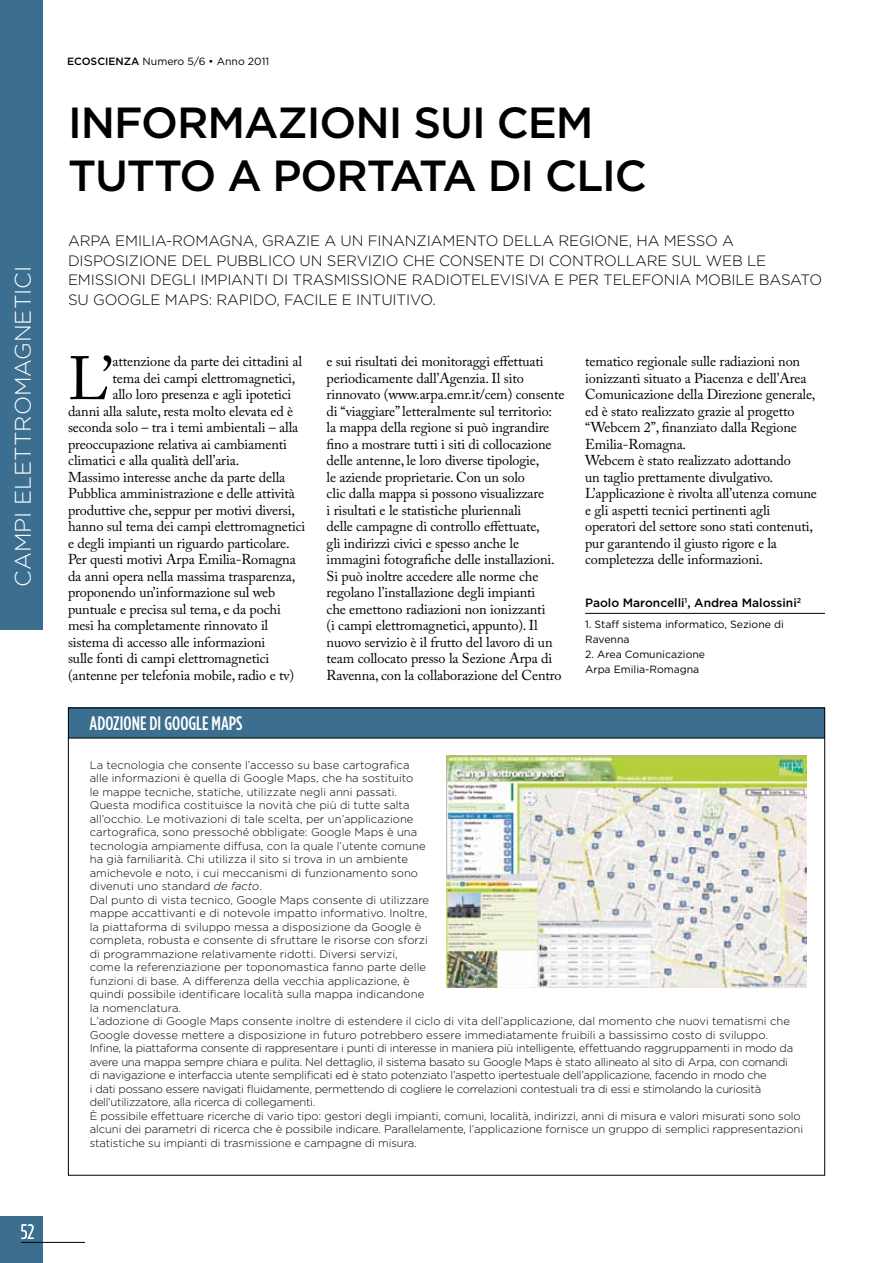
<style>
.page{position:relative;width:893px;height:1263px;background:#fff}
.page>*{position:absolute;margin:0;border:0;box-sizing:border-box;transform-origin:0 0}
.t1{font:60.6px "Adobe Caslon Pro";color:#000}
.t2{font:500 43.5px/52.5px "Gotham";letter-spacing:-.025em;color:#000}
.t3{font:300 22.5px "Gotham";color:#fff}
.t4{font:21px "Gotham Condensed";color:#fff}
.t5{font:500 19.5px "Gotham Condensed";color:#fff}
.t6{font:300 15px/19.5px "Gotham";letter-spacing:-.01em;color:#000}
.t7{font:14.25px/16.5px "Adobe Caslon Pro";letter-spacing:-.01em;color:#000}
.t8{font:500 12px "Gotham";color:#000}
.t9{font:300 11.25px/13.5px "Gotham";color:#000}
.t10{font:10.5px/15px "Gotham";color:#000}
.s1{font-weight:500}
.s2{font-family:"Gotham HTF";font-style:italic}
</style>
<div class="page">
<div style="left:0;top:1216px;width:43px;height:47px;background:#3b6e8f"></div>
<hr style="left:21px;top:1242px;width:64px;height:1px;background:#000">
<div style="left:0;top:0;width:43px;height:629px;background:#3b6e8f"></div>
<hr style="left:585px;top:613px;width:240px;height:1px;background:#000">
<div style="left:68px;top:708px;width:757px;height:30px;background:#3b6e8f"></div>
<hr style="left:68px;top:738px;width:757px;height:1px;background:#000">
<img style="left:446px;top:756px;width:360px;height:231px">
<p class="t3" style="left:10px;top:587px;width:322px;rotate:-90deg">campi elettromagn etici</p>
<p class="t4" style="left:21px;top:1221px;width:15px">52</p>
<p class="t10" style="left:67px;top:54px;width:204px"><span class="s1">ECOSCIENZA</span> Numero 5/6 • Anno 2011</p>
<p class="t2" style="left:68px;top:96px;width:580px">INFORMAZIONI SUI CEM<br>TUTTO A PORTATA DI CLIC</p>
<p class="t6" style="left:68px;top:231px;width:756px">Arpa Emilia-Romagna, grazie a un finanziamento della region e, ha messo a disposizion e del pubblico un servizio che consente di controllare sul web le emission i degli impianti di trasmission e radiotelevisiva e per telefon ia mobile basato su Google Maps: rapido, facile e intuitivo.</p>
<p class="t1" style="left:68px;top:343px;width:47px">L’</p>
<p class="t7" style="left:112px;top:353px;width:191px">attenzione da parte dei cittadini al</p>
<p class="t7" style="left:112px;top:369px;width:185px">tema dei campi elettromagnetici,</p>
<p class="t7" style="left:112px;top:386px;width:180px">allo loro presenza e agli ipotetici</p>
<p class="t7" style="left:68px;top:402px;width:227px">danni alla salute, resta molto elevata ed è</p>
<p class="t7" style="left:68px;top:419px;width:232px">seconda solo – tra i temi ambientali – alla</p>
<p class="t7" style="left:68px;top:435px;width:220px">preoccupazione relativa ai cambiamenti</p>
<p class="t7" style="left:68px;top:452px;width:173px">climatici e alla qualità dell’aria.</p>
<p class="t7" style="left:68px;top:468px;width:219px">Massimo interesse anche da parte della</p>
<p class="t7" style="left:68px;top:485px;width:228px">Pubblica amministrazione e delle attività</p>
<p class="t7" style="left:68px;top:501px;width:229px">produttive che, seppur per motivi diversi,</p>
<p class="t7" style="left:68px;top:518px;width:239px">hanno sul tema dei campi elettromagnetici</p>
<p class="t7" style="left:68px;top:534px;width:223px">e degli impianti un riguardo particolare.</p>
<p class="t7" style="left:68px;top:551px;width:229px">Per questi motivi Arpa Emilia-Romagna</p>
<p class="t7" style="left:68px;top:567px;width:229px">da anni opera nella massima trasparenza,</p>
<p class="t7" style="left:68px;top:584px;width:209px">proponendo un’informazione sul web</p>
<p class="t7" style="left:68px;top:600px;width:214px">puntuale e precisa sul tema, e da pochi</p>
<p class="t7" style="left:68px;top:617px;width:202px">mesi ha completamente rinnovato il</p>
<p class="t7" style="left:68px;top:633px;width:199px">sistema di accesso alle informazioni</p>
<p class="t7" style="left:68px;top:650px;width:203px">sulle fonti di campi elettromagnetici</p>
<p class="t7" style="left:68px;top:666px;width:228px">(antenne per telefonia mobile, radio e tv)</p>
<p class="t5" style="left:90px;top:712px;width:155px">ADOZIONE DI GOOGLE MAPS</p>
<p class="t7" style="left:327px;top:353px;width:239px">e sui risultati dei monitoraggi effettuati periodicamente dall’Agenzia. Il sito rinnovato (www.arpa.emr.it/cem) consente di “viaggiare” letteralmente sul territorio: la mappa della regione si può ingrandire fino a mostrare tutti i siti di collocazione delle antenne, le loro diverse tipologie,<br>le aziende proprietarie. Con un solo<br>clic dalla mappa si possono visualizzare<br>i risultati e le statistiche pluriennali<br>delle campagne di controllo effettuate,<br>gli indirizzi civici e spesso anche le immagini fotografiche delle installazioni.<br>Si può inoltre accedere alle norme che regolano l’installazione degli impianti<br>che emettono radiazioni non ionizzanti<br>(i campi elettromagnetici, appunto). Il nuovo servizio è il frutto del lavoro di un team collocato presso la Sezione Arpa di Ravenna, con la collaborazione del Centro</p>
<p class="t7" style="left:585px;top:353px;width:233px">tematico regionale sulle radiazioni non ionizzanti situato a Piacenza e dell’Area Comunicazione della Direzione generale, ed è stato realizzato grazie al progetto “Webcem 2”, finanziato dalla Regione Emilia-Romagna.<br>Webcem è stato realizzato adottando<br>un taglio prettamente divulgativo.<br>L’applicazione è rivolta all’utenza comune e gli aspetti tecnici pertinenti agli operatori del settore sono stati contenuti, pur garantendo il giusto rigore e la completezza delle informazioni.</p>
<p class="t8" style="left:585px;top:596px;width:217px">PAOLO MARONCELLI<sup>1</sup>, ANDREA MALOSSINI<sup>2</sup></p>
<p class="t10" style="left:585px;top:617px;width:200px">1. Staff sistema informatico, Sezione di<br>Ravenna</p>
<p class="t10" style="left:585px;top:647px;width:122px">2. Area Comunicazione<br>Arpa Emilia-Romagna</p>
<p class="t9" style="left:90px;top:758px;width:715px">La tecnologia che consente l’accesso su base cartografica<br>alle informazioni è quella di Google Maps, che ha sostituito<br>le mappe tecniche, statiche, utilizzate negli anni passati.<br>Questa modifica costituisce la novità che più di tutte salta<br>all’occhio. Le motivazioni di tale scelta, per un’applicazione<br>cartografica, sono pressoché obbligate: Google Maps è una<br>tecnologia ampiamente diffusa, con la quale l’utente comune<br>ha già familiarità. Chi utilizza il sito si trova in un ambiente<br>amichevole e noto, i cui meccanismi di funzionamento sono<br>divenuti uno standard <span class="s2">de facto</span>.<br>Dal punto di vista tecnico, Google Maps consente di utilizzare<br>mappe accattivanti e di notevole impatto informativo. I noltre,<br>la piattaforma di sviluppo messa a disposizione da Google è<br>completa, robusta e consente di sfruttare le risorse con sforzi<br>di programmazione relativamente ridotti. Diversi servizi,<br>come la referenziazione per toponomastica fanno parte delle<br>funzioni di base. A differenza della vecchia applicazione, è<br>quindi possibile identificare località sulla mappa indicandone<br>la nomenclatura.<br>L’adozione di Google Maps consente inoltre di estendere il ciclo di vita dell’applicazione, dal momento che nuovi tematismi che Google dovesse mettere a disposizione in futuro potrebbero essere immediatamente fruibili a bassissimo costo di sviluppo.<br>I nfine, la piattaforma consente di rappresentare i punti di interesse in maniera più intelligente, effettuando raggruppamenti in modo da avere una mappa sempre chiara e pulita. Nel dettaglio, il sistema basato su Google Maps è stato allineato al sito di Arpa, con comandi<br>di navigazione e interfaccia utente semplificati ed è stato potenziato l’aspetto ipertestuale dell’applicazione, facendo in modo che<br>i dati possano essere navigati fluidamente, permettendo di cogliere le correlazioni contestuali tra di essi e stimolando la curiosità dell’utilizzatore, alla ricerca di collegamenti.<br>È possibile effettuare ricerche di vario tipo: gestori degli impianti, comuni, località, indirizzi, anni di misura e valori misurati sono solo alcuni dei parametri di ricerca che è possibile indicare. Parallelamente, l’applicazione fornisce un gruppo di semplici rappresentazioni statistiche su impianti di trasmissione e campagne di misura.</p>
</div>
